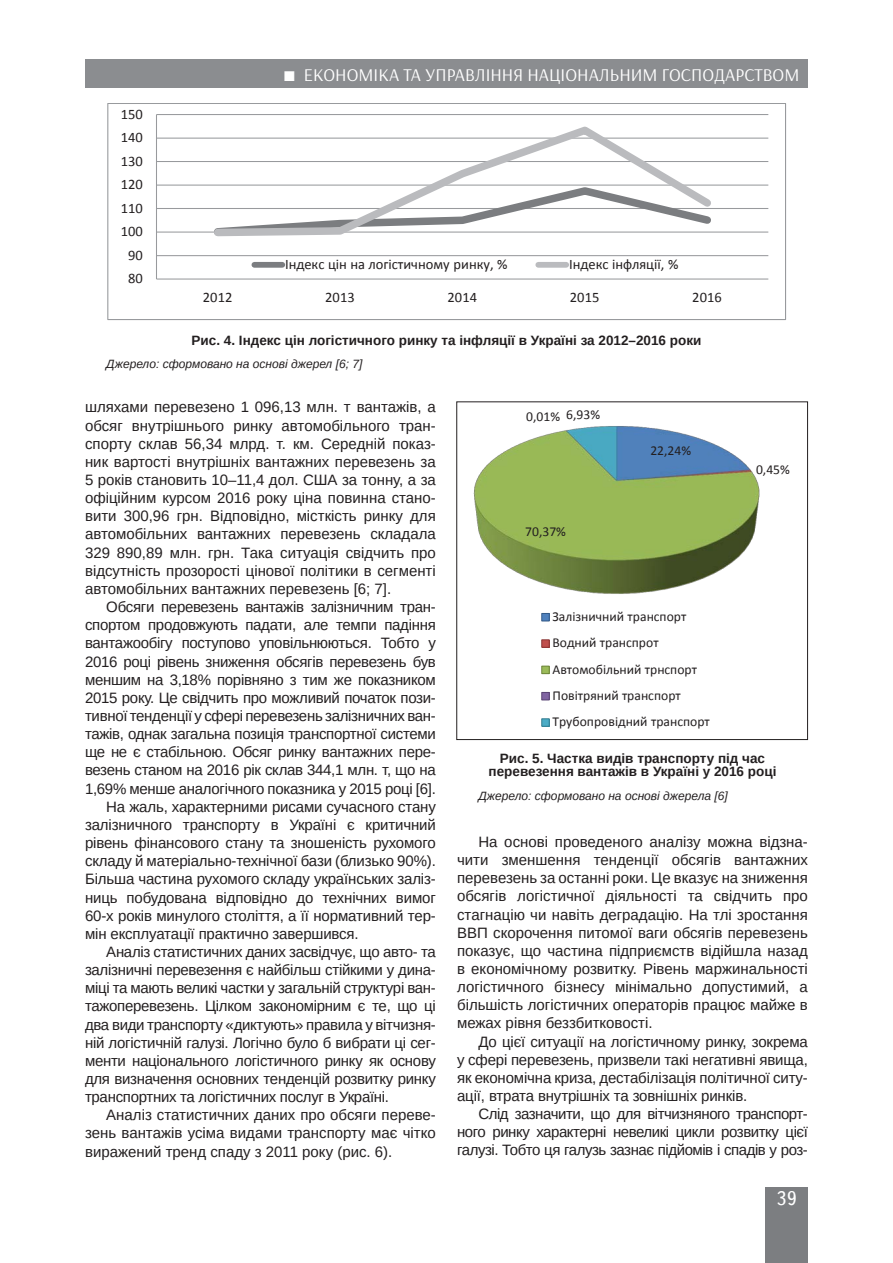
<style>
.page{position:relative;width:893px;height:1263px;background:#fff}
.page>*{position:absolute;margin:0;border:0;box-sizing:border-box;transform-origin:0 0}
.t1{font:19.5px "Ukrainian Text";color:#fff}
.t2{font:18px "Arsenal";color:#fff}
.Текст_основной_GREP{font:15px/18.1px "Arimo";letter-spacing:-.01em;color:#231f20;text-align:justify}
.t3{font:14.55px "Calibri";color:#231f20}
.t4{font:13.65px/26.2px "Calibri";color:#231f20}
.Рисунок{font:700 13.5px/13.5px "Arimo";color:#231f20;text-align:center}
.Джерело{font:italic 12px "Arimo";color:#231f20}
</style>
<div class="page">
<div style="left:765px;top:1187px;width:43px;height:76px;background:#7c7e81"></div>
<div style="left:85px;top:60px;width:723px;height:28px;background:#8b8d90"></div>
<hr style="left:156px;top:255px;width:612px;height:1px;background:#989a9d">
<hr style="left:156px;top:232px;width:612px;height:1px;background:#989a9d">
<hr style="left:156px;top:208px;width:612px;height:1px;background:#989a9d">
<hr style="left:156px;top:185px;width:612px;height:1px;background:#989a9d">
<hr style="left:156px;top:161px;width:612px;height:1px;background:#989a9d">
<hr style="left:156px;top:138px;width:612px;height:1px;background:#989a9d">
<hr style="left:156px;top:114px;width:612px;height:1px;background:#989a9d">
<hr style="left:156px;top:115px;width:1px;height:164px;background:#989a9d">
<hr style="left:156px;top:278px;width:612px;height:2px;background:#989a9d">
<svg style="left:210px;top:126px;width:508px;height:111px"></svg>
<div style="left:254px;top:262px;width:28px;height:6px;background:#7b7d80"></div>
<div style="left:538px;top:262px;width:28px;height:6px;background:#babbbe"></div>
<div style="left:107px;top:103px;width:679px;height:217px;border:1px solid #989a9d"></div>
<img style="left:473px;top:426px;width:287px;height:168px">
<div style="left:542px;top:613px;width:7px;height:8px;background:#4f81bd"></div>
<div style="left:541px;top:613px;width:9px;height:8px;border:1px solid #345b89"></div>
<div style="left:542px;top:640px;width:7px;height:7px;background:#c0504d"></div>
<div style="left:541px;top:639px;width:9px;height:9px;border:1px solid #8b3533"></div>
<div style="left:542px;top:666px;width:7px;height:8px;background:#9bbb59"></div>
<div style="left:541px;top:666px;width:9px;height:8px;border:1px solid #6f873c"></div>
<div style="left:542px;top:692px;width:7px;height:8px;background:#8064a2"></div>
<div style="left:541px;top:692px;width:9px;height:8px;border:1px solid #5a4474"></div>
<div style="left:542px;top:719px;width:7px;height:7px;background:#4bacc6"></div>
<div style="left:541px;top:718px;width:9px;height:9px;border:1px solid #317c90"></div>
<div style="left:456px;top:401px;width:352px;height:339px;border:1px solid #231f20"></div>
<p class="t3" style="left:121px;top:105px;width:24px">150</p>
<p class="t3" style="left:121px;top:128px;width:24px">140</p>
<p class="t3" style="left:121px;top:152px;width:24px">130</p>
<p class="t3" style="left:121px;top:175px;width:24px">120</p>
<p class="t3" style="left:121px;top:199px;width:24px">110</p>
<p class="t3" style="left:121px;top:222px;width:24px">100</p>
<p class="t3" style="left:128px;top:246px;width:16px">90</p>
<p class="t3" style="left:128px;top:269px;width:16px">80</p>
<p class="t2" style="left:304px;top:64px;width:497px">ЕКОНОМІКА ТА УПРАВЛІННЯ НАЦІОНАЛЬНИМ ГОСПОДАРСТВОМ</p>
<p class="t3" style="left:285px;top:255px;width:224px">Індекс цін на логістичному ринку, %</p>
<p class="t3" style="left:569px;top:255px;width:111px">Індекс інфляції, %</p>
<p class="t3" style="left:203px;top:288px;width:31px">2012</p>
<p class="t3" style="left:325px;top:288px;width:31px">2013</p>
<p class="t3" style="left:448px;top:288px;width:31px">2014</p>
<p class="t3" style="left:570px;top:288px;width:31px">2015</p>
<p class="t3" style="left:692px;top:288px;width:31px">2016</p>
<p class="Рисунок" style="left:192px;top:333px;width:511px">Рис. 4. Індекс цін логістичного ринку та інфляції в Україні за 2012–2016 роки</p>
<p class="Джерело" style="left:106px;top:356px;width:258px">Джерело: сформовано на основі джерел [6; 7]</p>
<p class="Текст_основной_GREP" style="left:85px;top:398px;width:352px">шляхами перевезено 1 096,13 млн. т вантажів, а обсяг внутрішнього ринку автомобільного тран&shy;спорту склав 56,34 млрд. т. км. Середній показ&shy;ник вартості внутрішніх вантажних перевезень за 5 років становить 10–11,4 дол. США за тонну, а за офіційним курсом 2016 року ціна повинна стано&shy;вити 300,96 грн. Відповідно, місткість ринку для автомобільних вантажних перевезень складала 329 890,89 млн. грн. Така ситуація свідчить про відсутність прозорості цінової політики в сегменті автомобільних вантажних перевезень [6; 7].</p>
<p class="Текст_основной_GREP" style="left:85px;top:598px;width:352px;text-indent:21px">Обсяги перевезень вантажів залізничним тран&shy;спортом продовжують падати, але темпи падіння вантажообігу поступово уповільнюються. Тобто у 2016 році рівень зниження обсягів перевезень був меншим на 3,18% порівняно з тим же показником 2015 року. Це свідчить про можливий початок пози&shy;тивної тенденції у сфері перевезень залізничних ван&shy;тажів, однак загальна позиція транспортної системи ще не є стабільною. Обсяг ринку вантажних пере&shy;везень станом на 2016 рік склав 344,1 млн. т, що на 1,69% менше аналогічного показника у 2015 році [6].</p>
<p class="Текст_основной_GREP" style="left:85px;top:797px;width:352px;text-indent:21px">На жаль, характерними рисами сучасного стану залізничного транспорту в Україні є критичний рівень фінансового стану та зношеність рухомого складу й матеріально-технічної бази (близько 90%).<br>Більша частина рухомого складу українських заліз&shy;ниць побудована відповідно до технічних вимог 60-х років минулого століття, а її нормативний тер&shy;мін експлуатації практично завершився.</p>
<p class="Текст_основной_GREP" style="left:85px;top:943px;width:352px;text-indent:21px">Аналіз статистичних даних засвідчує, що авто- та залізничні перевезення є найбільш стійкими у дина&shy;міці та мають великі частки у загальній структурі ван&shy;тажоперевезень. Цілком закономірним є те, що ці два види транспорту «диктують» правила у вітчизня&shy;ній логістичній галузі. Логічно було б вибрати ці сег&shy;менти національного логістичного ринку як основу для визначення основних тенденцій розвитку ринку транспортних та логістичних послуг в Україні.</p>
<p class="Текст_основной_GREP" style="left:85px;top:1106px;width:352px;text-indent:21px">Аналіз статистичних даних про обсяги переве&shy;зень вантажів усіма видами транспорту має чітко виражений тренд спаду з 2011 року (рис. 6).</p>
<p class="t4" style="left:526px;top:403px;width:75px">0,01% 6,93%</p>
<p class="t4" style="left:525px;top:519px;width:42px">70,37%</p>
<p class="t4" style="left:650px;top:438px;width:42px">22,24%</p>
<p class="t4" style="left:756px;top:456px;width:35px">0,45%</p>
<p class="t4" style="left:552px;top:603px;width:159px">Залізничний транспорт<br>Водний транспрот<br>Автомобільний трнспорт<br>Повітряний транспорт<br>Трубопровідний транспорт</p>
<p class="Рисунок" style="left:489px;top:751px;width:289px">Рис. 5. Частка видів транспорту під час перевезення вантажів в Україні у 2016 році</p>
<p class="Джерело" style="left:478px;top:787px;width:251px">Джерело: сформовано на основі джерела [6]</p>
<p class="Текст_основной_GREP" style="left:457px;top:833px;width:352px;text-indent:21px">На основі проведеного аналізу можна відзна&shy;чити зменшення тенденції обсягів вантажних перевезень за останні роки. Це вказує на зниження обсягів логістичної діяльності та свідчить про стагнацію чи навіть деградацію. На тлі зростання ВВП скорочення питомої ваги обсягів перевезень показує, що частина підприємств відійшла назад в економічному розвитку. Рівень маржинальності логістичного бізнесу мінімально допустимий, а більшість логістичних операторів працює майже в межах рівня беззбитковості.</p>
<p class="Текст_основной_GREP" style="left:457px;top:1032px;width:352px;text-indent:21px">До цієї ситуації на логістичному ринку, зокрема у сфері перевезень, призвели такі негативні явища, як економічна криза, дестабілізація політичної ситу&shy;ації, втрата внутрішніх та зовнішніх ринків.</p>
<p class="Текст_основной_GREP" style="left:457px;top:1105px;width:352px;text-indent:21px">Слід зазначити, що для вітчизняного транспорт&shy;ного ринку характерні невеликі цикли розвитку цієї галузі. Тобто ця галузь зазнає підйомів і спадів у роз-</p>
<h1 class="t1" style="left:776px;top:1188px;width:22px">39</h1>
</div>
